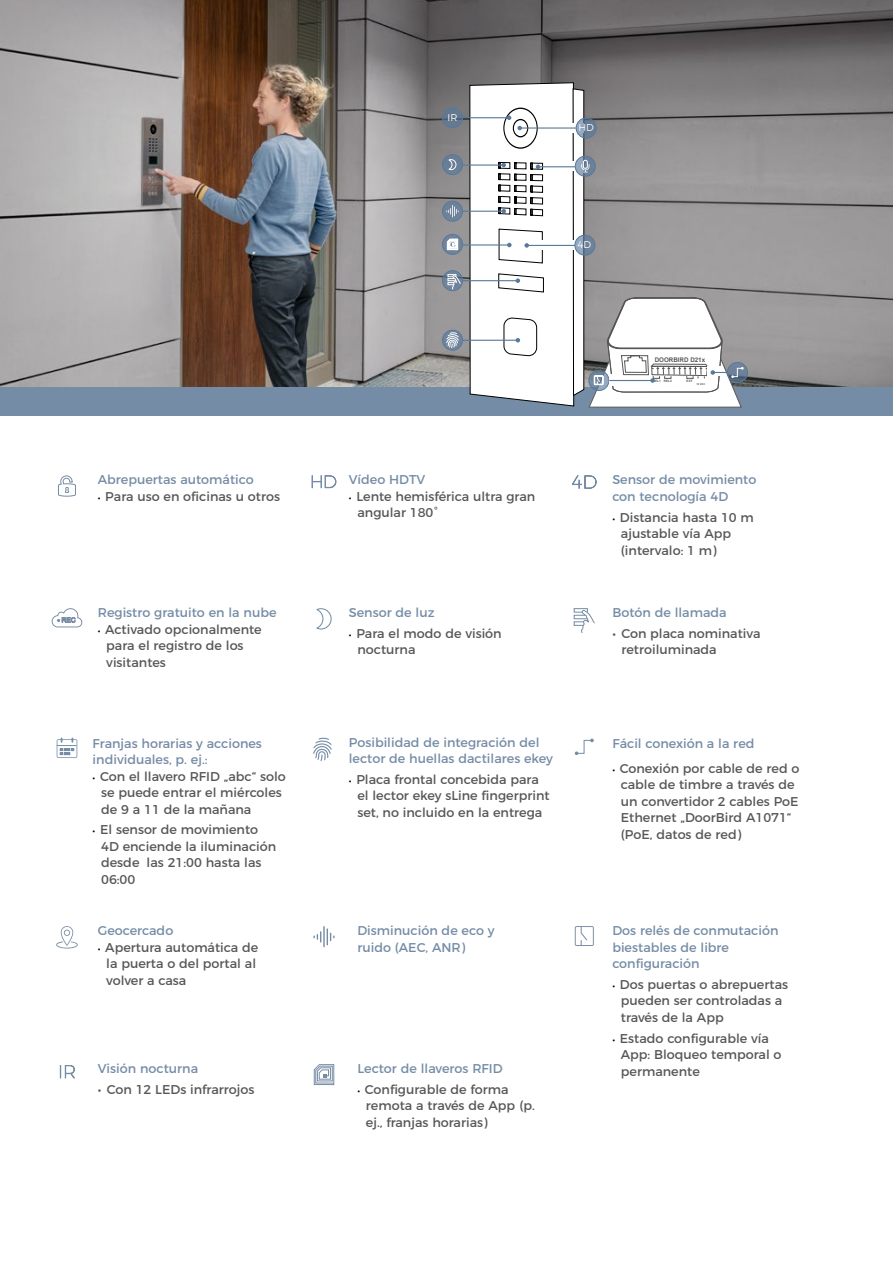
<style>
.page{position:relative;width:893px;height:1263px;background:#fff}
.page>*{position:absolute;margin:0;border:0;box-sizing:border-box;transform-origin:0 0}
.t1{font:12.75px/16.5px "Montserrat";color:#575756}
.t2{font:12.75px/16.5px "Montserrat";color:#758ca6}
.t3{font:300 9.75px "Montserrat";color:#fff}
.t4{font:700 6.3px "Arial";color:#575756}
.t5{font:700 3.15px "Arial";color:#575756}
.t6{font:700 2.55px "Arial";color:#575756}
.s1{font-size:9.75px;color:#000}
</style>
<div class="page">
<img style="left:328px;top:0;width:565px;height:387px">
<div style="left:0;top:387px;width:893px;height:29px;background:#758ca6"></div>
<svg style="left:0;top:0;width:328px;height:387px;background:#8d8480"></svg>
<svg style="left:313px;top:738px;width:19px;height:23px"></svg>
<svg style="left:57px;top:738px;width:20px;height:20px"></svg>
<svg style="left:58px;top:475px;width:18px;height:22px"></svg>
<svg style="left:316px;top:608px;width:16px;height:21px"></svg>
<svg style="left:52px;top:608px;width:30px;height:19px"></svg>
<svg style="left:56px;top:926px;width:22px;height:22px"></svg>
<div style="left:59px;top:1065px;width:16px;height:13px;background:#e8ecf0"></div>
<svg style="left:60px;top:1065px;width:15px;height:13px"></svg>
<svg style="left:314px;top:1064px;width:20px;height:21px"></svg>
<svg style="left:574px;top:608px;width:21px;height:25px"></svg>
<svg style="left:575px;top:739px;width:19px;height:16px"></svg>
<svg style="left:575px;top:926px;width:19px;height:20px"></svg>
<svg style="left:312px;top:475px;width:24px;height:13px"></svg>
<svg style="left:572px;top:475px;width:24px;height:14px"></svg>
<svg style="left:320px;top:928px;width:8px;height:18px"></svg>
<svg style="left:327px;top:928px;width:8px;height:17px"></svg>
<hr style="left:323px;top:926px;width:2px;height:21px;background:#768ca4">
<svg style="left:313px;top:931px;width:8px;height:11px"></svg>
<svg style="left:442px;top:108px;width:21px;height:20px"></svg>
<div style="left:442px;top:107px;width:21px;height:21px;border:1px solid #58799c;border-radius:50%"></div>
<hr style="left:463px;top:117px;width:46px;height:1px;background:#58799c">
<svg style="left:442px;top:201px;width:21px;height:20px"></svg>
<div style="left:442px;top:201px;width:21px;height:20px;border:1px solid #58799c;border-radius:50%"></div>
<svg style="left:446px;top:205px;width:13px;height:12px"></svg>
<hr style="left:463px;top:211px;width:41px;height:1px;background:#58799c">
<svg style="left:442px;top:234px;width:21px;height:20px"></svg>
<div style="left:442px;top:234px;width:21px;height:21px;border:1px solid #58799c;border-radius:50%"></div>
<svg style="left:447px;top:239px;width:11px;height:11px"></svg>
<hr style="left:463px;top:244px;width:46px;height:2px;background:#58799c">
<hr style="left:463px;top:164px;width:41px;height:2px;background:#58799c">
<div style="left:442px;top:155px;width:21px;height:20px;background:#697e95;border-radius:50%"></div>
<div style="left:442px;top:154px;width:21px;height:21px;border:1px solid #58799c;border-radius:50%"></div>
<svg style="left:448px;top:159px;width:9px;height:11px"></svg>
<hr style="left:463px;top:280px;width:55px;height:1px;background:#58799c">
<svg style="left:442px;top:271px;width:21px;height:20px"></svg>
<div style="left:442px;top:270px;width:21px;height:21px;border:1px solid #58799c;border-radius:50%"></div>
<svg style="left:447px;top:274px;width:15px;height:15px"></svg>
<hr style="left:463px;top:340px;width:55px;height:1px;background:#58799c">
<svg style="left:442px;top:330px;width:21px;height:20px"></svg>
<div style="left:442px;top:330px;width:21px;height:20px;border:1px solid #58799c;border-radius:50%"></div>
<svg style="left:446px;top:332px;width:13px;height:27px"></svg>
<svg style="left:727px;top:362px;width:20px;height:20px"></svg>
<div style="left:727px;top:362px;width:21px;height:21px;border:1px solid #58799c;border-radius:50%"></div>
<svg style="left:469px;top:82px;width:275px;height:326px"></svg>
<p class="t2" style="left:98px;top:470px;width:157px">Abrepuertas automático</p>
<p class="t1" style="left:98px;top:487px;width:184px"><span class="s1">•</span> Para uso en oficinas u otros</p>
<p class="t2" style="left:98px;top:603px;width:180px">Registro gratuito en la nube</p>
<p class="t1" style="left:106px;top:620px;width:157px;text-indent:-9px"><span class="s1">•</span> Activado opcionalmente para el registro de los visitantes</p>
<p class="t2" style="left:93px;top:734px;width:171px">Franjas horarias y acciones individuales, p. ej.:</p>
<p class="t1" style="left:101px;top:767px;width:186px;text-indent:-9px"><span class="s1">•</span> Con el llavero RFID „abc“ solo se puede entrar el miércoles de 9 a 11 de la mañana</p>
<p class="t1" style="left:101px;top:821px;width:177px;text-indent:-9px"><span class="s1">•</span> El sensor de movimiento<br>4D enciende la iluminación desde las 21:00 hasta las<br>06:00</p>
<p class="t2" style="left:98px;top:921px;width:77px">Geocercado</p>
<p class="t1" style="left:106px;top:938px;width:154px;text-indent:-9px"><span class="s1">•</span> Apertura automática de la puerta o del portal al volver a casa</p>
<p class="t2" style="left:98px;top:1059px;width:102px">Visión nocturna</p>
<p class="t1" style="left:98px;top:1080px;width:158px">• Con 12 LEDs infrarrojos</p>
<p class="t3" style="left:448px;top:110px;width:11px">IR</p>
<p class="t3" style="left:578px;top:237px;width:15px">4D</p>
<p class="t4" style="left:655px;top:355px;width:52px">DOORBIRD D21x</p>
<p class="t5" style="left:653px;top:379px;width:20px">REL1 REL2</p>
<p class="t5" style="left:687px;top:379px;width:7px">EXT</p>
<p class="t6" style="left:696px;top:382px;width:10px">15 VDC</p>
<p class="t2" style="left:349px;top:470px;width:78px">Vídeo HDTV</p>
<p class="t1" style="left:357px;top:487px;width:179px;text-indent:-9px"><span class="s1">•</span> Lente hemisférica ultra gran angular 180°</p>
<p class="t2" style="left:612px;top:470px;width:145px">Sensor de movimiento con tecnología 4D</p>
<p class="t1" style="left:621px;top:508px;width:135px;text-indent:-9px"><span class="s1">•</span> Distancia hasta 10 m ajustable vía App (intervalo: 1 m)</p>
<p class="t2" style="left:349px;top:603px;width:87px">Sensor de luz</p>
<p class="t1" style="left:357px;top:624px;width:146px;text-indent:-9px"><span class="s1">•</span> Para el modo de visión nocturna</p>
<p class="t2" style="left:612px;top:603px;width:116px">Botón de llamada</p>
<p class="t1" style="left:621px;top:624px;width:141px;text-indent:-9px">• Con placa nominativa retroiluminada</p>
<p class="t2" style="left:349px;top:733px;width:206px">Posibilidad de integración del lector de huellas dactilares ekey</p>
<p class="t1" style="left:357px;top:770px;width:194px;text-indent:-9px"><span class="s1">•</span> Placa frontal concebida para el lector ekey sLine fingerprint set, no incluido en la entrega</p>
<p class="t2" style="left:612px;top:734px;width:144px">Fácil conexión a la red</p>
<p class="t1" style="left:621px;top:759px;width:180px;text-indent:-9px"><span class="s1">•</span> Conexión por cable de red o cable de timbre a través de un convertidor 2 cables PoE<br>Ethernet „DoorBird A1071“ (PoE, datos de red)</p>
<p class="t2" style="left:357px;top:921px;width:139px">Disminución de eco y ruido (AEC, ANR)</p>
<p class="t2" style="left:357px;top:1059px;width:147px">Lector de llaveros RFID</p>
<p class="t1" style="left:366px;top:1080px;width:171px;text-indent:-9px"><span class="s1">•</span> Configurable de forma remota a través de App (p. ej., franjas horarias)</p>
<p class="t2" style="left:612px;top:921px;width:168px">Dos relés de conmutación biestables de libre configuración</p>
<p class="t1" style="left:621px;top:975px;width:169px;text-indent:-9px"><span class="s1">•</span> Dos puertas o abrepuertas pueden ser controladas a través de la App</p>
<p class="t1" style="left:621px;top:1029px;width:162px;text-indent:-9px"><span class="s1">•</span> Estado configurable vía<br>App: Bloqueo temporal o permanente</p>
</div>
